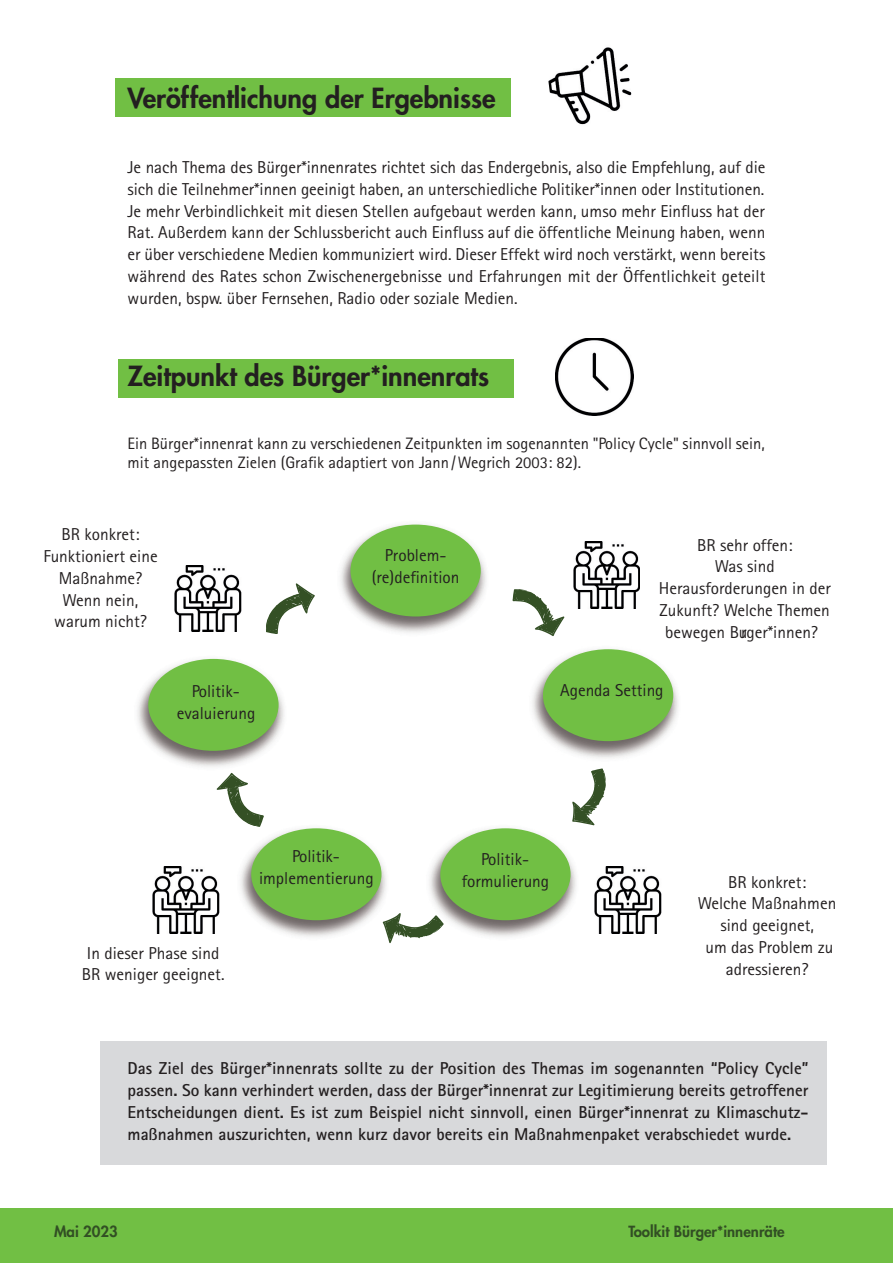
<style>
.page{position:relative;width:893px;height:1263px;background:#fff}
.page>*{position:absolute;margin:0;border:0;box-sizing:border-box;transform-origin:0 0}
.t1{font:800 27px "Futura";color:#231f20}
.t2{font:17.25px/21.8px "Agfa Rotis Sans Serif";color:#231f20;text-align:center}
.t3{font:700 17.25px/21.8px "Agfa Rotis Sans Serif";color:#231f20;text-align:justify}
.t4{font:16.5px/19.4px "Agfa Rotis Sans Serif";color:#231f20}
.t5{font:800 15px "Futura";color:#324f24}
</style>
<div class="page">
<div style="left:101px;top:1042px;width:726px;height:123px;background:#d8d9db"></div>
<img style="left:340px;top:524px;width:146px;height:109px">
<div style="left:350px;top:525px;width:131px;height:91px;background:#71bf44;border-radius:50%"></div>
<img style="left:532px;top:649px;width:146px;height:110px">
<div style="left:543px;top:649px;width:130px;height:92px;background:#71bf44;border-radius:50%"></div>
<img style="left:429px;top:828px;width:147px;height:109px">
<div style="left:440px;top:828px;width:131px;height:92px;background:#71bf44;border-radius:50%"></div>
<img style="left:240px;top:828px;width:146px;height:109px">
<div style="left:251px;top:828px;width:130px;height:92px;background:#71bf44;border-radius:50%"></div>
<img style="left:137px;top:658px;width:147px;height:115px">
<div style="left:148px;top:659px;width:131px;height:92px;background:#71bf44;border-radius:50%"></div>
<div style="left:115px;top:79px;width:395px;height:38px;background:#71bf44"></div>
<div style="left:118px;top:359px;width:395px;height:38px;background:#71bf44"></div>
<div style="left:0;top:1209px;width:893px;height:54px;background:#71bf44"></div>
<svg style="left:217px;top:773px;width:47px;height:54px"></svg>
<svg style="left:266px;top:583px;width:49px;height:51px"></svg>
<svg style="left:513px;top:589px;width:51px;height:47px"></svg>
<svg style="left:572px;top:768px;width:34px;height:57px"></svg>
<svg style="left:383px;top:913px;width:61px;height:30px"></svg>
<img style="left:548px;top:47px;width:84px;height:78px">
<img style="left:556px;top:338px;width:78px;height:78px">
<div style="left:559px;top:519px;width:94px;height:96px;background:#fff"></div>
<img style="left:573px;top:542px;width:67px;height:66px">
<img style="left:595px;top:867px;width:66px;height:67px">
<img style="left:153px;top:867px;width:66px;height:67px">
<img style="left:174px;top:565px;width:67px;height:67px">
<h1 class="t1" style="left:128px;top:85px;width:370px">Veröffentlichung der Ergebnisse</h1>
<p class="t2" style="left:128px;top:158px;width:639px;text-align:justify">Je nach Thema des Bürger*innenrates richtet sich das Endergebnis, also die Empfehlung, auf die sich die Teilnehmer*innen geeinigt haben, an unterschiedliche Politiker*innen oder Institutionen.<br>Je mehr Verbindlichkeit mit diesen Stellen aufgebaut werden kann, umso mehr Einfluss hat der Rat. Außerdem kann der Schlussbericht auch Einfluss auf die öffentliche Meinung haben, wenn er über verschiedene Medien kommuniziert wird. Dieser Effekt wird noch verstärkt, wenn bereits während des Rates schon Zwischenergebnisse und Erfahrungen mit der Öffentlichkeit geteilt wurden, bspw. über Fernsehen, Radio oder soziale Medien.</p>
<h1 class="t1" style="left:128px;top:363px;width:363px">Zeitpunkt des Bürger*innenrats</h1>
<p class="t4" style="left:128px;top:435px;width:639px">Ein Bürger*innenrat kann zu verschiedenen Zeitpunkten im sogenannten "Policy Cycle" sinnvoll sein, mit angepassten Zielen (Grafik adaptiert von Jann /Wegrich 2003: 82).</p>
<p class="t2" style="left:43px;top:525px;width:116px">BR konkret:<br>Funktioniert eine<br>Maßnahme?<br>Wenn nein, warum nicht?</p>
<p class="t2" style="left:659px;top:536px;width:174px">BR sehr offen:<br>Was sind<br>Herausforderungen in der<br>Zukunft? Welche Themen bewegen Burger*innen?</p>
<p class="t2" style="left:372px;top:546px;width:89px">Problem-(re)definition</p>
<p class="t2" style="left:177px;top:682px;width:80px">Politik&shy;evaluierung</p>
<p class="t2" style="left:82px;top:944px;width:144px;text-align:left">In dieser Phase sind<br>BR weniger geeignet.</p>
<p class="t2" style="left:259px;top:847px;width:116px">Politik&shy;implementierung</p>
<p class="t2" style="left:560px;top:681px;width:105px">Agenda Setting</p>
<p class="t2" style="left:462px;top:850px;width:89px">Politik&shy;formulierung</p>
<p class="t2" style="left:698px;top:873px;width:140px">BR konkret:<br>Welche Maßnahmen sind geeignet,<br>um das Problem zu adressieren?</p>
<p class="t3" style="left:128px;top:1059px;width:682px">Das Ziel des Bürger*innenrats sollte zu der Position des Themas im sogenannten “Policy Cycle” passen. So kann verhindert werden, dass der Bürger*innenrat zur Legitimierung bereits getroffener Entscheidungen dient. Es ist zum Beispiel nicht sinnvoll, einen Bürger*innenrat zu Klimaschutz&shy;maßnahmen auszurichten, wenn kurz davor bereits ein Maßnahmenpaket verabschiedet wurde.</p>
<p class="t5" style="left:54px;top:1225px;width:65px">Mai 2023</p>
<p class="t5" style="left:628px;top:1225px;width:158px">Toolkit Bürger*innenräte</p>
</div>
